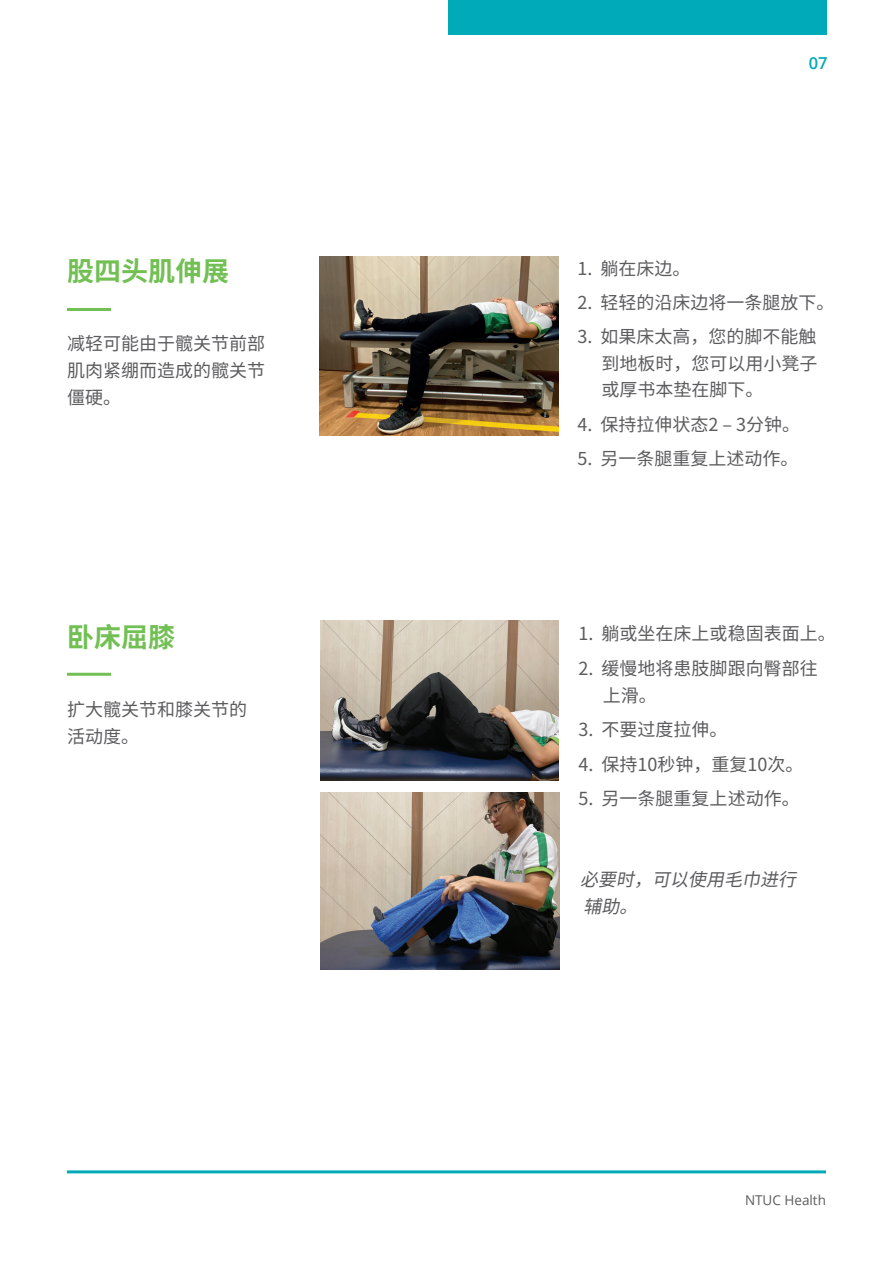
<style>
.page{position:relative;width:893px;height:1263px;background:#fff}
.page>*{position:absolute;margin:0;border:0;box-sizing:border-box;transform-origin:0 0}
.t1{font:700 27px "Noto Sans CJ Ksc";color:#72c054}
.t2{font:18px/27px "Noto Sans CJ Ksc";color:#5c5c5f}
.t3{font:italic 18px/27px "Noto Sans CJ Ksc";color:#5c5c5f}
.t4{font:17.85px/26.7px "Noto Sans CJ Ksc";color:#5c5c5f;text-align:justify}
.t5{font:600 16.5px "Open Sans";color:#00aab8}
.t6{font:13.5px "Open Sans";color:#5c5c5f}
</style>
<div class="page">
<div style="left:448px;top:0;width:378px;height:34px;background:#00aab8"></div>
<hr style="left:67px;top:1170px;width:759px;height:3px;background:#00aab8">
<img style="left:320px;top:257px;width:238px;height:179px">
<img style="left:321px;top:620px;width:238px;height:160px">
<img style="left:321px;top:792px;width:238px;height:177px">
<hr style="left:67px;top:308px;width:44px;height:3px;background:#72c054">
<hr style="left:67px;top:673px;width:44px;height:3px;background:#72c054">
<h1 class="t1" style="left:67px;top:256px;width:164px">股四头肌伸展</h1>
<p class="t2" style="left:67px;top:331px;width:199px;text-align:justify">减轻可能由于髋关节前部肌肉紧绷而造成的髋关节僵硬。</p>
<h1 class="t1" style="left:67px;top:621px;width:110px">卧床屈膝</h1>
<p class="t2" style="left:67px;top:696px;width:181px">扩大髋关节和膝关节的活动度。</p>
<p class="t5" style="left:809px;top:52px;width:20px">07</p>
<p class="t4" style="left:577px;top:255px;width:115px">1. 躺在床边。</p>
<p class="t4" style="left:577px;top:289px;width:259px">2. 轻轻的沿床边将一条腿放下。</p>
<p class="t4" style="left:602px;top:323px;width:217px;text-indent:-24px">3. 如果床太高，您的脚不能触到地板时，您可以用小凳子或厚书本垫在脚下。</p>
<p class="t4" style="left:577px;top:411px;width:224px">4. 保持拉伸状态2 ‒ 3分钟。</p>
<p class="t4" style="left:577px;top:445px;width:223px">5. 另一条腿重复上述动作。</p>
<p class="t2" style="left:579px;top:620px;width:259px">1. 躺或坐在床上或稳固表面上。</p>
<p class="t2" style="left:603px;top:655px;width:216px;text-indent:-24px">2. 缓慢地将患肢脚跟向臀部往上滑。</p>
<p class="t2" style="left:579px;top:716px;width:151px">3. 不要过度拉伸。</p>
<p class="t2" style="left:579px;top:751px;width:227px">4. 保持10秒钟，重复10次。</p>
<p class="t2" style="left:579px;top:785px;width:223px">5. 另一条腿重复上述动作。</p>
<p class="t3" style="left:580px;top:867px;width:227px">必要时，可以使用毛巾进行辅助。</p>
<p class="t6" style="left:745px;top:1191px;width:83px">NTUC Health</p>
</div>
